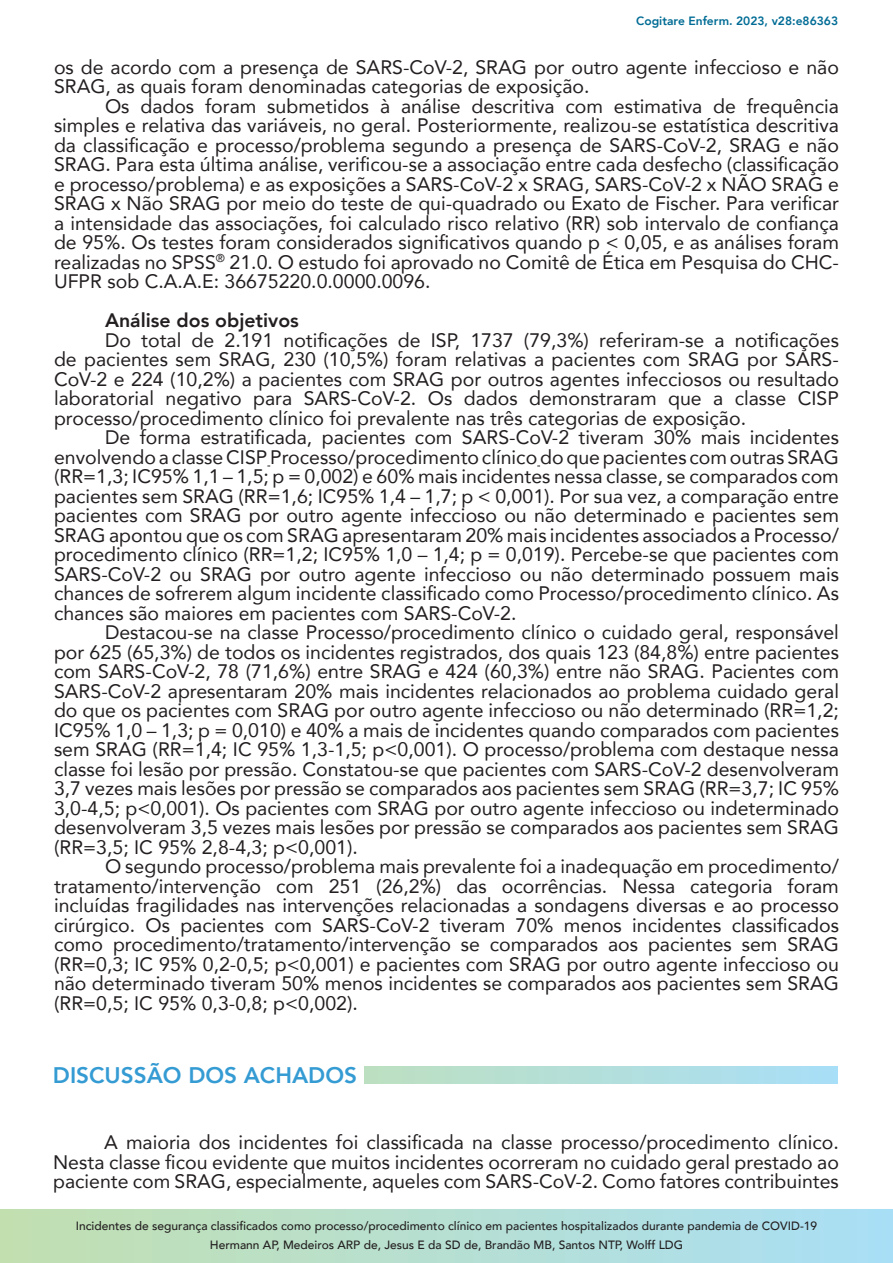
<style>
.page{position:relative;width:893px;height:1263px;background:#fff}
.page>*{position:absolute;margin:0;border:0;box-sizing:border-box;transform-origin:0 0}
.t1{font:800 22.5px "Avenir";color:#349bd3}
.t2{font:19.5px/19.5px "Avenir";color:#231f20;text-align:justify}
.t3{font:800 19.5px "Avenir";color:#231f20}
.t4{font:500 12px/18.6px "Avenir";color:#231f20;text-align:center}
.t5{font:800 12px "Avenir";color:#006c95}
</style>
<div class="page">
<svg style="left:0;top:1209px;width:893px;height:54px;background:#b6dfd2"></svg>
<div style="left:365px;top:1066px;width:473px;height:17px;background:linear-gradient(to right,#bde0c0,#a8dff7)"></div>
<p class="t5" style="left:636px;top:10px;width:203px">Cogitare Enferm. 2023, v28:e86363</p>
<p class="t2" style="left:54px;top:56px;width:786px">os de acordo com a presença de SARS-CoV-2, SRAG por outro agente infeccioso e não<br>SRAG, as quais foram denominadas categorias de exposição.</p>
<p class="t2" style="left:54px;top:95px;width:787px;text-indent:51px">Os dados foram submetidos à análise descritiva com estimativa de frequência simples e relativa das variáveis, no geral. Posteriormente, realizou-se estatística descritiva da classificação e processo/problema segundo a presença de SARS-CoV-2, SRAG e não SRAG. Para esta última análise, verificou-se a associação entre cada desfecho (classificação e processo/problema) e as exposições a SARS-CoV-2 x SRAG, SARS-CoV-2 x NÃO SRAG e SRAG x Não SRAG por meio do teste de qui-quadrado ou Exato de Fischer. Para verificar a intensidade das associações, foi calculado risco relativo (RR) sob intervalo de confiança de 95%. Os testes foram considerados significativos quando p &lt; 0,05, e as análises foram realizadas no SPSS<sup>®</sup> 21.0. O estudo foi aprovado no Comitê de Ética em Pesquisa do CHC-UFPR sob C.A.A.E: 36675220.0.0000.0096.</p>
<p class="t3" style="left:105px;top:302px;width:195px">Análise dos objetivos</p>
<p class="t2" style="left:54px;top:329px;width:786px;text-indent:51px">Do total de 2.191 notificações de ISP, 1737 (79,3%) referiram-se a notificações de pacientes sem SRAG, 230 (10,5%) foram relativas a pacientes com SRAG por SARS-CoV-2 e 224 (10,2%) a pacientes com SRAG por outros agentes infecciosos ou resultado laboratorial negativo para SARS-CoV-2. Os dados demonstraram que a classe CISP processo/procedimento clínico foi prevalente nas três categorias de exposição.</p>
<p class="t2" style="left:54px;top:427px;width:786px;text-indent:51px">De forma estratificada, pacientes com SARS-CoV-2 tiveram 30% mais incidentes envolvendo a classe CISPProcesso/procedimento clínicodo que pacientes com outras SRAG (RR=1,3; IC95% 1,1 – 1,5; p = 0,002) e 60% mais incidentes nessa classe, se comparados com pacientes sem SRAG (RR=1,6; IC95% 1,4 – 1,7; p &lt; 0,001). Por sua vez, a comparação entre pacientes com SRAG por outro agente infeccioso ou não determinado e pacientes sem SRAG apontou que os com SRAG apresentaram 20% mais incidentes associados a Processo/ procedimento clínico (RR=1,2; IC95% 1,0 – 1,4; p = 0,019). Percebe-se que pacientes com SARS-CoV-2 ou SRAG por outro agente infeccioso ou não determinado possuem mais chances de sofrerem algum incidente classificado como Processo/procedimento clínico. As chances são maiores em pacientes com SARS-CoV-2.</p>
<p class="t2" style="left:54px;top:622px;width:787px;text-indent:51px">Destacou-se na classe Processo/procedimento clínico o cuidado geral, responsável por 625 (65,3%) de todos os incidentes registrados, dos quais 123 (84,8%) entre pacientes com SARS-CoV-2, 78 (71,6%) entre SRAG e 424 (60,3%) entre não SRAG. Pacientes com SARS-CoV-2 apresentaram 20% mais incidentes relacionados ao problema cuidado geral do que os pacientes com SRAG por outro agente infeccioso ou não determinado (RR=1,2; IC95% 1,0 – 1,3; p = 0,010) e 40% a mais de incidentes quando comparados com pacientes sem SRAG (RR=1,4; IC 95% 1,3-1,5; p&lt;0,001). O processo/problema com destaque nessa classe foi lesão por pressão. Constatou-se que pacientes com SARS-CoV-2 desenvolveram 3,7 vezes mais lesões por pressão se comparados aos pacientes sem SRAG (RR=3,7; IC 95% 3,0-4,5; p&lt;0,001). Os pacientes com SRAG por outro agente infeccioso ou indeterminado desenvolveram 3,5 vezes mais lesões por pressão se comparados aos pacientes sem SRAG (RR=3,5; IC 95% 2,8-4,3; p&lt;0,001).</p>
<p class="t2" style="left:54px;top:856px;width:786px;text-indent:51px">O segundo processo/problema mais prevalente foi a inadequação em procedimento/ tratamento/intervenção com 251 (26,2%) das ocorrências. Nessa categoria foram incluídas fragilidades nas intervenções relacionadas a sondagens diversas e ao processo cirúrgico. Os pacientes com SARS-CoV-2 tiveram 70% menos incidentes classificados como procedimento/tratamento/intervenção se comparados aos pacientes sem SRAG (RR=0,3; IC 95% 0,2-0,5; p&lt;0,001) e pacientes com SRAG por outro agente infeccioso ou não determinado tiveram 50% menos incidentes se comparados aos pacientes sem SRAG (RR=0,5; IC 95% 0,3-0,8; p&lt;0,002).</p>
<p class="t1" style="left:53px;top:1054px;width:306px">DISCUSSÃO DOS ACHADOS</p>
<p class="t2" style="left:53px;top:1132px;width:787px;text-indent:51px">A maioria dos incidentes foi classificada na classe processo/procedimento clínico.<br>Nesta classe ficou evidente que muitos incidentes ocorreram no cuidado geral prestado ao paciente com SRAG, especialmente, aqueles com SARS-CoV-2. Como fatores contribuintes</p>
<p class="t4" style="left:76px;top:1216px;width:743px">Incidentes de segurança classificados como processo/procedimento clínico em pacientes hospitalizados durante pandemia de COVID-19<br>Hermann AP, Medeiros ARP de, Jesus E da SD de, Brandão MB, Santos NTP, Wolff LDG</p>
</div>
